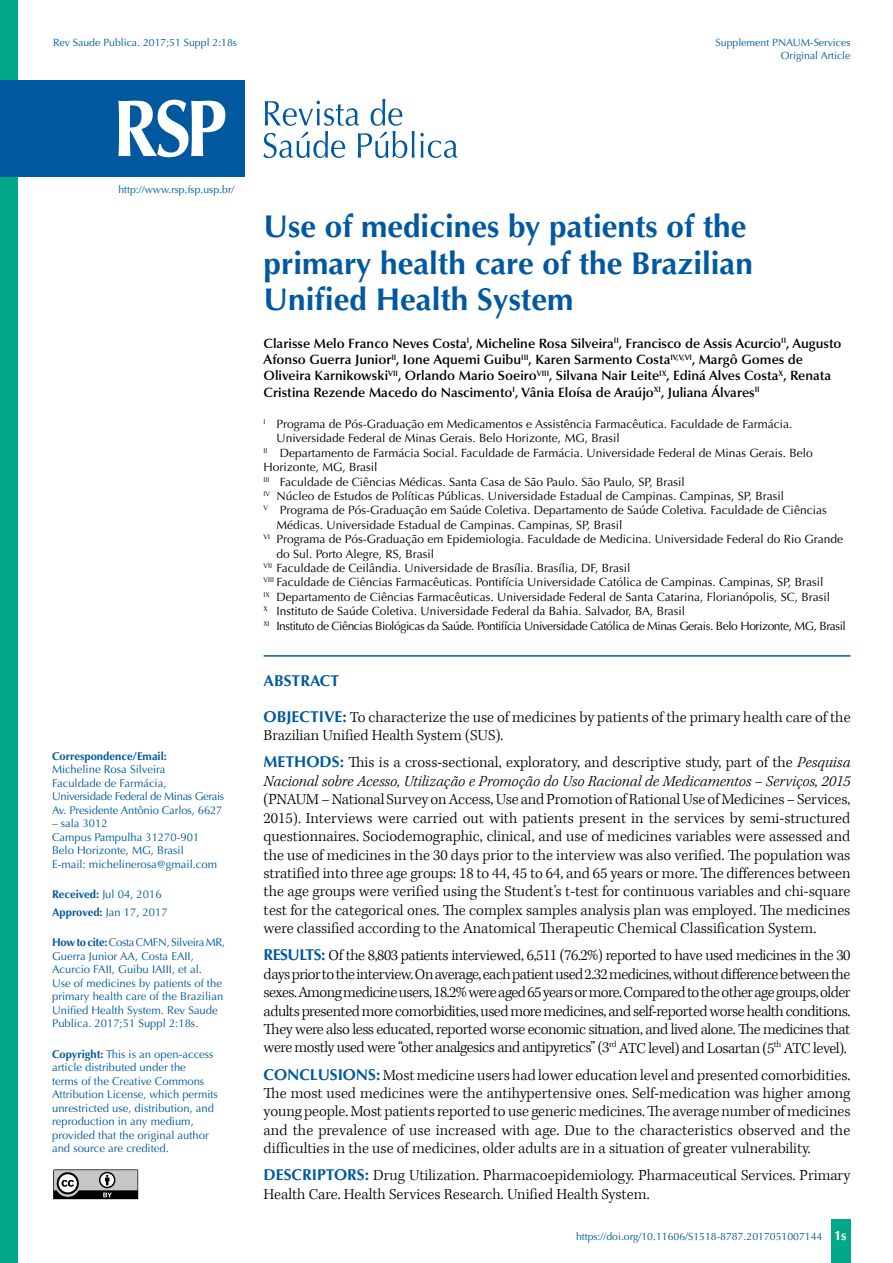
<style>
.page{position:relative;width:893px;height:1263px;background:#fff}
.page>*{position:absolute;margin:0;border:0;box-sizing:border-box;transform-origin:0 0}
.t1{font:700 31.5px/36.8px "Optima";color:#0059a0}
.t2{font:300 15.75px/18.5px "Kepler Std";color:#000;text-align:justify}
.t3{font:italic 300 15.75px/18.5px "Kepler Std";color:#000}
.t4{font:700 15.75px "Optima";color:#0059a0}
.t5{font:600 13.5px/16.2px "Optima";color:#000}
.t6{font:12px "Optima";color:#000}
.t7{font:12px "Optima";letter-spacing:-.035em;color:#000}
.t8{font:11.25px/13.5px "Optima";color:#0059a0}
.t9{font:700 11.25px "Optima";color:#0059a0}
.t10{font:10.5px/12.6px "Optima";color:#0059a0;text-align:right}
.s1{font-weight:700}
.s2{font-family:"Optima";font-weight:700;color:#0059a0}
.s3{font-family:"Optima";font-weight:700;font-style:normal;color:#0059a0}
.s4{font-style:normal}
.s5{font-weight:700;font-size:13.5px;color:#fff}
</style>
<div class="page">
<div style="left:831px;top:1220px;width:20px;height:43px;background:#00a887"></div>
<svg style="left:53px;top:1169px;width:85px;height:30px;background:#838383"></svg>
<div style="left:0;top:0;width:18px;height:1263px;background:#00a887"></div>
<svg style="left:263px;top:99px;width:195px;height:59px"></svg>
<div style="left:0;top:80px;width:244px;height:96px;background:#0059a0"></div>
<svg style="left:118px;top:100px;width:107px;height:57px"></svg>
<hr style="left:264px;top:655px;width:586px;height:2px;background:#0059a0">
<p class="t10" style="left:53px;top:36px;width:185px">Rev Saude Publica. 2017;51 Suppl 2:18s</p>
<p class="t10" style="left:716px;top:36px;width:136px">Supplement PNAUM-Services<br>Original Article</p>
<p class="t10" style="left:118px;top:183px;width:117px">http://www.rsp.fsp.usp.br/</p>
<p class="t9" style="left:52px;top:749px;width:116px">Correspondence/Email:</p>
<p class="t8" style="left:52px;top:763px;width:174px">Micheline Rosa Silveira<br>Faculdade de Farmácia,<br>Universidade Federal de Minas Gerais<br>Av. Presidente Antônio Carlos, 6627</p>
<p class="t8" style="left:52px;top:817px;width:167px">– sala 3012<br>Campus Pampulha 31270-901<br>Belo Horizonte, MG, Brasil<br>E-mail: michelinerosa@gmail.com</p>
<p class="t8" style="left:52px;top:886px;width:117px;line-height:17.7px"><span class="s1">Received:</span> Jul 04, 2016<br><span class="s1">Approved:</span> Jan 17, 2017</p>
<p class="t8" style="left:52px;top:936px;width:175px"><span class="s1">How to cite:</span> Costa CMFN, Silveira MR, Guerra Junior AA, Costa EAII, Acurcio FAII, Guibu IAIII, et al.<br>Use of medicines by patients of the primary health care of the Brazilian Unified Health System. Rev Saude Publica. 2017;51 Suppl 2:18s.</p>
<p class="t8" style="left:52px;top:1047px;width:167px"><span class="s1">Copyright:</span> This is an open-access article distributed under the<br>terms of the Creative Commons<br>Attribution License, which permits unrestricted use, distribution, and reproduction in any medium, provided that the original author and source are credited.</p>
<h1 class="t1" style="left:264px;top:208px;width:491px">Use of medicines by patients of the primary health care of the Brazilian<br>Unified Health System</h1>
<p class="t5" style="left:264px;top:335px;width:579px">Clarisse Melo Franco Neves Costa<sup>I</sup>, Micheline Rosa Silveira<sup>II</sup>, Francisco de Assis Acurcio<sup>II</sup>, Augusto Afonso Guerra Junior<sup>II</sup>, Ione Aquemi Guibu<sup>III</sup>, Karen Sarmento Costa<sup>IV,V,VI</sup>, Margô Gomes de Oliveira Karnikowski<sup>VII</sup>, Orlando Mario Soeiro<sup>VIII</sup>, Silvana Nair Leite<sup>IX</sup>, Ediná Alves Costa<sup>X</sup>, Renata Cristina Rezende Macedo do Nascimento<sup>I</sup>, Vânia Eloísa de Araújo<sup>XI</sup>, Juliana Álvares<sup>II</sup></p>
<p class="t6" style="left:264px;top:417px;width:530px"><sup>I</sup> Programa de Pós-Graduação em Medicamentos e Assistência Farmacêutica. Faculdade de Farmácia.</p>
<p class="t6" style="left:276px;top:431px;width:345px">Universidade Federal de Minas Gerais. Belo Horizonte, MG, Brasil</p>
<p class="t6" style="left:264px;top:446px;width:551px"><sup>II</sup> Departamento de Farmácia Social. Faculdade de Farmácia. Universidade Federal de Minas Gerais. Belo</p>
<p class="t6" style="left:264px;top:460px;width:115px">Horizonte, MG, Brasil</p>
<p class="t6" style="left:264px;top:474px;width:423px"><sup>III</sup> Faculdade de Ciências Médicas. Santa Casa de São Paulo. São Paulo, SP, Brasil</p>
<p class="t6" style="left:264px;top:489px;width:522px"><sup>IV</sup> Núcleo de Estudos de Políticas Públicas. Universidade Estadual de Campinas. Campinas, SP, Brasil</p>
<p class="t6" style="left:264px;top:503px;width:564px"><sup>V</sup> Programa de Pós-Graduação em Saúde Coletiva. Departamento de Saúde Coletiva. Faculdade de Ciências</p>
<p class="t6" style="left:276px;top:518px;width:348px">Médicas. Universidade Estadual de Campinas. Campinas, SP, Brasil</p>
<p class="t6" style="left:264px;top:532px;width:581px"><sup>VI</sup> Programa de Pós-Graduação em Epidemiologia. Faculdade de Medicina. Universidade Federal do Rio Grande</p>
<p class="t6" style="left:276px;top:546px;width:159px">do Sul. Porto Alegre, RS, Brasil</p>
<p class="t6" style="left:264px;top:561px;width:368px"><sup>VII</sup> Faculdade de Ceilândia. Universidade de Brasília. Brasília, DF, Brasil</p>
<p class="t6" style="left:264px;top:575px;width:561px"><sup>VIII</sup> Faculdade de Ciências Farmacêuticas. Pontifícia Universidade Católica de Campinas. Campinas, SP, Brasil</p>
<p class="t6" style="left:264px;top:590px;width:568px"><sup>IX</sup> Departamento de Ciências Farmacêuticas. Universidade Federal de Santa Catarina, Florianópolis, SC, Brasil</p>
<p class="t6" style="left:264px;top:604px;width:423px"><sup>X</sup> Instituto de Saúde Coletiva. Universidade Federal da Bahia. Salvador, BA, Brasil</p>
<p class="t7" style="left:264px;top:618px;width:584px"><sup>XI</sup> Instituto de Ciências Biológicas da Saúde. Pontifícia Universidade Católica de Minas Gerais. Belo Horizonte, MG, Brasil</p>
<p class="t4" style="left:264px;top:672px;width:77px">ABSTRACT</p>
<p class="t2" style="left:264px;top:708px;width:588px"><span class="s2">OBJECTIVE:</span> To characterize the use of medicines by patients of the primary health care of the<br>Brazilian Unified Health System (SUS).</p>
<p class="t3" style="left:264px;top:754px;width:588px"><span class="s3">METHODS:</span> <span class="s4">This is a cross-sectional, exploratory, and descriptive study, part of the</span> Pesquisa<br>Nacional sobre Acesso, Utilização e Promoção do Uso Racional de Medicamentos – Serviços, 2015</p>
<p class="t2" style="left:264px;top:791px;width:588px">(PNAUM – National Survey on Access, Use and Promotion of Rational Use of Medicines – Services, 2015). Interviews were carried out with patients present in the services by semi-structured questionnaires. Sociodemographic, clinical, and use of medicines variables were assessed and the use of medicines in the 30 days prior to the interview was also verified. The population was stratified into three age groups: 18 to 44, 45 to 64, and 65 years or more. The differences between the age groups were verified using the Student’s t-test for continuous variables and chi-square test for the categorical ones. The complex samples analysis plan was employed. The medicines were classified according to the Anatomical Therapeutic Chemical Classification System.</p>
<p class="t2" style="left:264px;top:947px;width:588px"><span class="s2">RESULTS:</span> Of the 8,803 patients interviewed, 6,511 (76.2%) reported to have used medicines in the 30 days prior to the interview. On average, each patient used 2.32 medicines, without difference between the sexes. Among medicine users, 18.2% were aged 65 years or more. Compared to the other age groups, older adults presented more comorbidities, used more medicines, and self-reported worse health conditions.<br>They were also less educated, reported worse economic situation, and lived alone. The medicines that were mostly used were “other analgesics and antipyretics” (3<sup>rd</sup> ATC level) and Losartan (5<sup>th</sup> ATC level).</p>
<p class="t2" style="left:264px;top:1066px;width:588px"><span class="s2">CONCLUSIONS:</span> Most medicine users had lower education level and presented comorbidities.<br>The most used medicines were the antihypertensive ones. Self-medication was higher among young people. Most patients reported to use generic medicines. The average number of medicines and the prevalence of use increased with age. Due to the characteristics observed and the difficulties in the use of medicines, older adults are in a situation of greater vulnerability.</p>
<p class="t2" style="left:264px;top:1166px;width:588px;line-height:18.9px"><span class="s2">DESCRIPTORS:</span> Drug Utilization. Pharmacoepidemiology. Pharmaceutical Services. Primary<br>Health Care. Health Services Research. Unified Health System.</p>
<p class="t10" style="left:576px;top:1230px;width:272px">https://doi.org/10.11606/S1518-8787.2017051007144 <span class="s5">1s</span></p>
</div>
